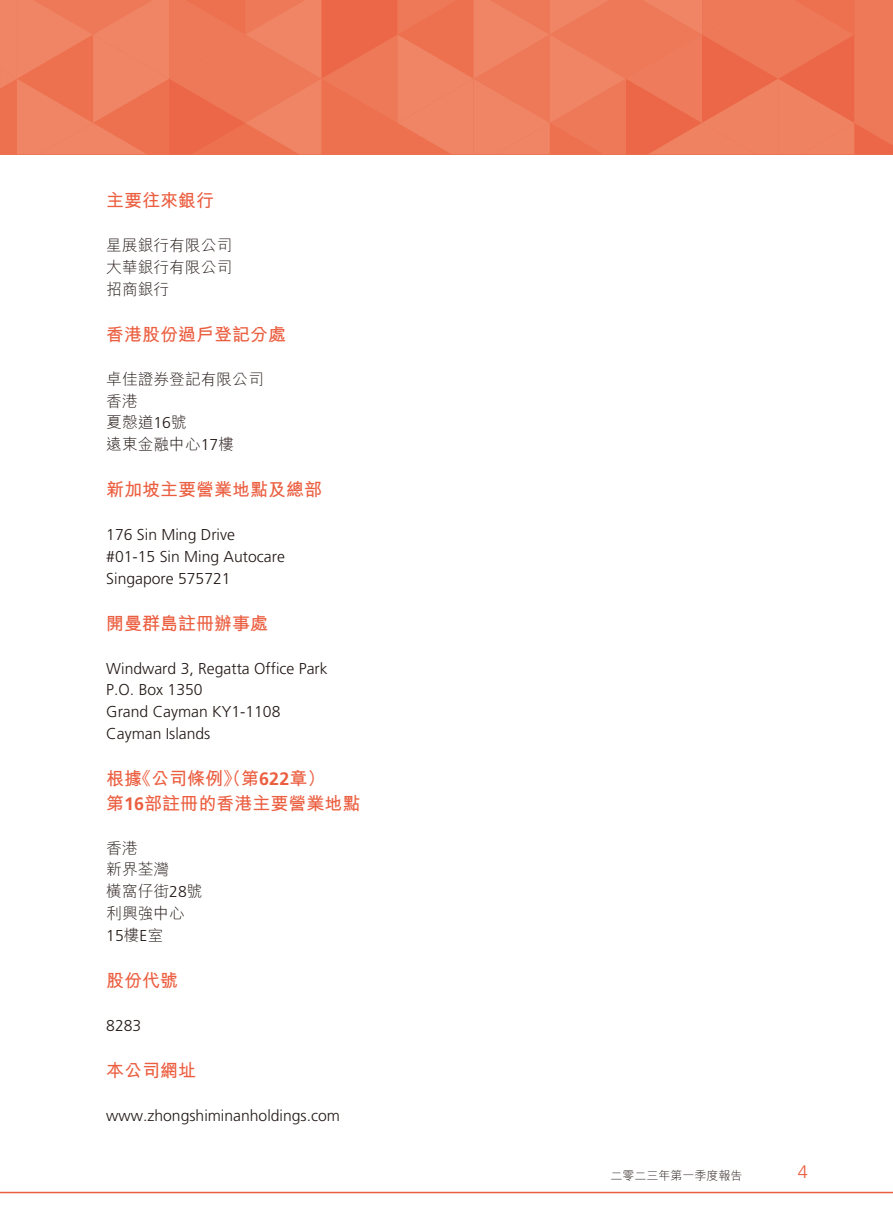
<style>
.page{position:relative;width:893px;height:1212px;background:#fff}
.page>*{position:absolute;margin:0;border:0;box-sizing:border-box;transform-origin:0 0}
.t1{font:700 18px/24.8px "M Hei HK";color:#eb5e40}
.t2{font:300 18px "Frutiger LT Std";color:#eb5e40}
.t3{font:300 15.75px/21.8px "Frutiger LT Std";color:#231916}
.t4{font:300 15.75px/21.8px "M Hei HK";color:#231916}
.t5{font:300 12px "M Hei HK";color:#231916}
.s1{font-family:"Frutiger LT Std"}
.s2{font-family:"M Hei HK"}
</style>
<div class="page">
<hr style="left:0;top:1192px;width:893px;height:1px;background:#eb5e40">
<svg style="left:0;top:0;width:893px;height:154px"></svg>
<p class="t1" style="left:106px;top:187px;width:109px">主要往來銀行</p>
<p class="t4" style="left:106px;top:234px;width:127px;text-align:justify">星展銀行有限公司大華銀行有限公司招商銀行</p>
<p class="t1" style="left:106px;top:320px;width:181px">香港股份過戶登記分處</p>
<p class="t4" style="left:106px;top:368px;width:159px">卓佳證券登記有限公司香港<br>夏慤道<span class="s1">16</span>號<br>遠東金融中心<span class="s1">17</span>樓</p>
<p class="t1" style="left:106px;top:476px;width:217px">新加坡主要營業地點及總部</p>
<p class="t3" style="left:106px;top:524px;width:180px">176 Sin Ming Drive #01-15 Sin Ming Autocare<br>Singapore 575721</p>
<p class="t1" style="left:106px;top:609px;width:163px">開曼群島註冊辦事處</p>
<p class="t3" style="left:106px;top:657px;width:223px">Windward 3, Regatta Office Park<br>P.O. Box 1350<br>Grand Cayman KY1-1108<br>Cayman Islands</p>
<p class="t1" style="left:106px;top:764px;width:256px">根據《公司條例》（第<span class="s1">622</span>章）第<span class="s1">16</span>部註冊的香港主要營業地點</p>
<p class="t4" style="left:106px;top:837px;width:98px">香港<br>新界荃灣<br>橫窩仔街<span class="s1">28</span>號利興強中心</p>
<p class="t3" style="left:106px;top:924px;width:58px">15<span class="s2">樓</span>E<span class="s2">室</span></p>
<p class="t1" style="left:106px;top:966px;width:73px">股份代號</p>
<p class="t3" style="left:106px;top:1014px;width:37px">8283</p>
<p class="t1" style="left:106px;top:1056px;width:91px">本公司網址</p>
<p class="t3" style="left:106px;top:1104px;width:235px">www.zhongshiminanholdings.com</p>
<p class="t5" style="left:610px;top:1169px;width:133px">二零二三年第一季度報告</p>
<p class="t2" style="left:798px;top:1162px;width:12px">4</p>
</div>
